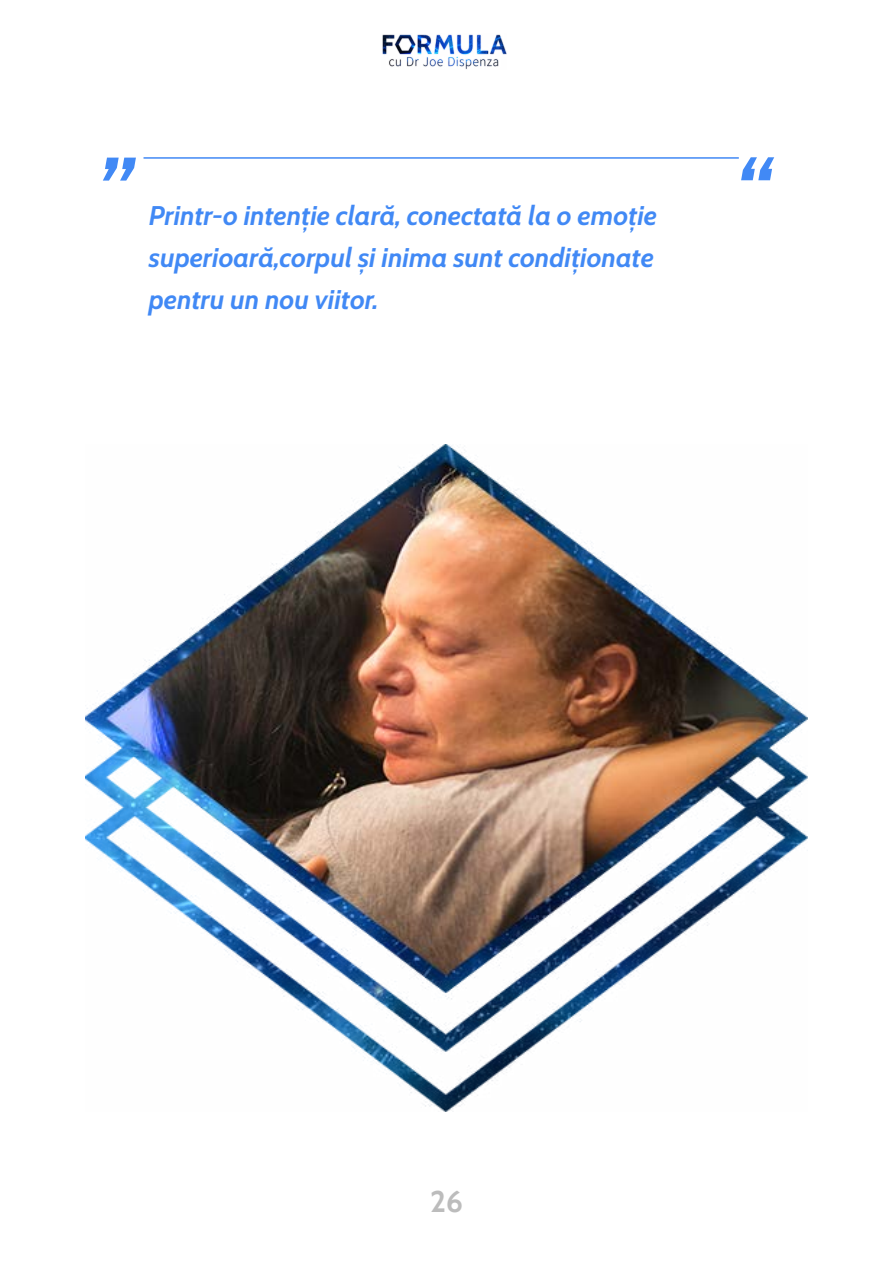
<style>
.page{position:relative;width:893px;height:1263px;background:#fff}
.page>*{position:absolute;margin:0;border:0;box-sizing:border-box;transform-origin:0 0}
.t1{font:italic 108px "Cabin";color:#4189f5}
.t2{font:700 30px "Cabin";color:#bcbcbc}
.t3{font:italic 27px/42px "Cabin";color:#4189f5;text-align:justify}
</style>
<div class="page">
<img style="left:382px;top:34px;width:124px;height:35px">
<hr style="left:144px;top:157px;width:595px;height:2px;background:#4189f5">
<img style="left:85px;top:445px;width:723px;height:667px">
<h1 class="t1" style="left:106px;top:45px;width:39px">„</h1>
<h1 class="t1" style="left:771px;top:292px;width:39px;rotate:-180deg">„</h1>
<p class="t3" style="left:149px;top:192px;width:510px">Printr-o intenție clară, conectată la o emoție superioară,corpul și inima sunt condiționate pentru un nou viitor.</p>
<p class="t2" style="left:430px;top:1178px;width:34px">26</p>
</div>
